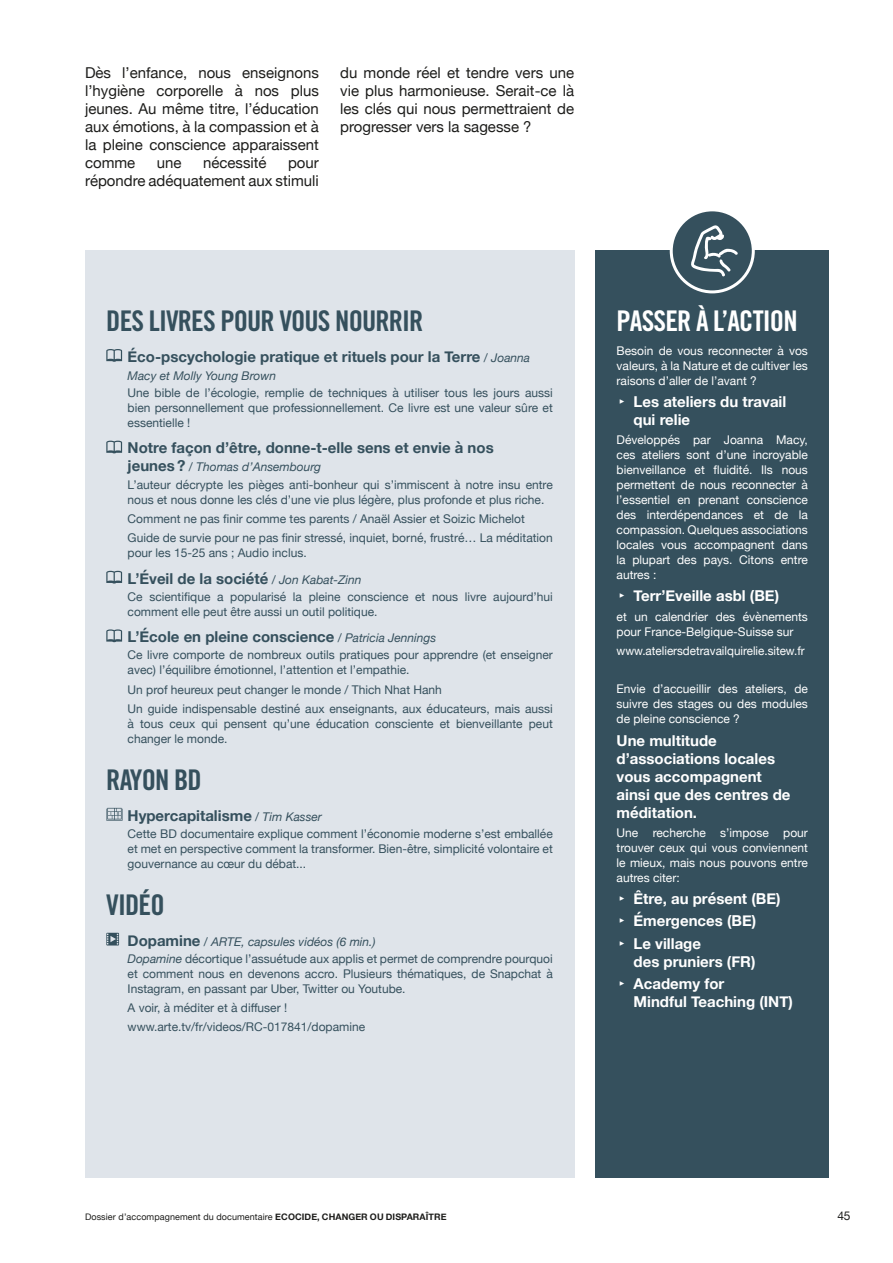
<style>
.page{position:relative;width:893px;height:1263px;background:#fff}
.page>*{position:absolute;margin:0;border:0;box-sizing:border-box;transform-origin:0 0}
.TITRES_-_brain___mus{font:28.5px "Trade Gothic LT Std Bd Cn 20";letter-spacing:-.03em;color:#35505d}
.TITRES_-_brain___mus-2{font:28.5px "Trade Gothic LT Std Bd Cn 20";letter-spacing:-.03em;color:#fff}
.BODYCOPY{font:15px/18px "Helvetica Neue";color:#1d1d1b;text-align:justify}
.EXEMPLES_-_muscles{font:700 15px/18px "Helvetica Neue";color:#fff}
.SOUS-TITRES_-_brain{font:700 15px "Helvetica Neue";color:#35505d}
.BODYCOPY_-_brain{font:12px/15px "Helvetica Neue";color:#35505d;text-align:justify}
.BODYCOPY_-_muscles{font:12px/15px "Helvetica Neue";color:#fff;text-align:justify}
.SOUS-TITRES_-_brain-2{font:italic 12px "Helvetica Neue";color:#35505d}
.t1{font:12px "Helvetica Neue";color:#1d1d1b}
.t2{font:9px "Helvetica Neue";letter-spacing:.01em;color:#1d1d1b}
.s1{font-weight:400;font-style:italic;font-size:12px}
.s2{font-weight:700;font-style:normal;font-size:15px}
.s3{font-style:italic}
.s4{font-weight:700}
</style>
<div class="page">
<div style="left:595px;top:251px;width:234px;height:927px;background:#35505d"></div>
<div style="left:671px;top:210px;width:82px;height:82px;background:#35505d;border-radius:50%"></div>
<div style="left:670px;top:208px;width:85px;height:85px;border:3px solid #fff;border-radius:50%"></div>
<svg style="left:691px;top:225px;width:47px;height:51px"></svg>
<div style="left:85px;top:251px;width:489px;height:927px;background:#dce2e8"></div>
<svg style="left:106px;top:349px;width:16px;height:13px"></svg>
<svg style="left:106px;top:441px;width:16px;height:12px"></svg>
<svg style="left:106px;top:571px;width:16px;height:12px"></svg>
<svg style="left:106px;top:629px;width:16px;height:13px"></svg>
<svg style="left:106px;top:808px;width:17px;height:13px"></svg>
<svg style="left:106px;top:933px;width:13px;height:12px"></svg>
<p class="BODYCOPY" style="left:85px;top:65px;width:235px">Dès l’enfance, nous enseignons l’hygiène corporelle à nos plus jeunes. Au même titre, l’éducation aux émotions, à la compassion et à la pleine conscience apparaissent comme</p>
<p class="BODYCOPY" style="left:157px;top:155px;width:26px">une</p>
<p class="BODYCOPY" style="left:203px;top:155px;width:65px">nécessité</p>
<p class="BODYCOPY" style="left:85px;top:155px;width:235px;text-align:right">pour<br>répondre adéquatement aux stimuli</p>
<p class="BODYCOPY" style="left:340px;top:65px;width:235px">du monde réel et tendre vers une vie plus harmonieuse. Serait-ce là les clés qui nous permettraient de progresser vers la sagesse ?</p>
<p class="TITRES_-_brain___mus" style="left:106px;top:303px;width:319px">DES LIVRES POUR VOUS NOURRIR</p>
<p class="SOUS-TITRES_-_brain" style="left:128px;top:345px;width:404px">Éco-pscychologie pratique et rituels pour la Terre <span class="s1">/ Joanna</span></p>
<p class="SOUS-TITRES_-_brain-2" style="left:128px;top:367px;width:150px">Macy et Molly Young Brown</p>
<p class="BODYCOPY_-_brain" style="left:128px;top:386px;width:427px">Une bible de l’écologie, remplie de techniques à utiliser tous les jours aussi bien personnellement que professionnellement. Ce livre est une valeur sûre et essentielle !</p>
<p class="SOUS-TITRES_-_brain" style="left:128px;top:436px;width:368px">Notre façon d’être, donne-t-elle sens et envie à nos</p>
<p class="SOUS-TITRES_-_brain-2" style="left:128px;top:458px;width:195px"><span class="s2">jeunes ?</span> / Thomas d’Ansembourg</p>
<p class="BODYCOPY_-_brain" style="left:128px;top:477px;width:427px">L’auteur décrypte les pièges anti-bonheur qui s’immiscent à notre insu entre nous et nous donne les clés d’une vie plus légère, plus profonde et plus riche.</p>
<p class="BODYCOPY_-_brain" style="left:128px;top:512px;width:399px">Comment ne pas finir comme tes parents / Anaël Assier et Soizic Michelot</p>
<p class="BODYCOPY_-_brain" style="left:128px;top:531px;width:427px">Guide de survie pour ne pas finir stressé, inquiet, borné, frustré… La méditation pour les 15-25 ans ; Audio inclus.</p>
<p class="SOUS-TITRES_-_brain" style="left:128px;top:566px;width:235px">L’Éveil de la société <span class="s1">/ Jon Kabat-Zinn</span></p>
<p class="BODYCOPY_-_brain" style="left:128px;top:590px;width:427px">Ce scientifique a popularisé la pleine conscience et nous livre aujourd’hui comment elle peut être aussi un outil politique.</p>
<p class="SOUS-TITRES_-_brain" style="left:128px;top:625px;width:310px">L’École en pleine conscience <span class="s1">/ Patricia Jennings</span></p>
<p class="BODYCOPY_-_brain" style="left:128px;top:648px;width:427px">Ce livre comporte de nombreux outils pratiques pour apprendre (et enseigner avec) l’équilibre émotionnel, l’attention et l’empathie.</p>
<p class="BODYCOPY_-_brain" style="left:128px;top:682px;width:316px">Un prof heureux peut changer le monde / Thich Nhat Hanh</p>
<p class="BODYCOPY_-_brain" style="left:128px;top:702px;width:427px">Un guide indispensable destiné aux enseignants, aux éducateurs, mais aussi à tous ceux qui pensent qu’une éducation consciente et bienveillante peut changer le monde.</p>
<p class="TITRES_-_brain___mus" style="left:106px;top:762px;width:97px">RAYON BD</p>
<p class="SOUS-TITRES_-_brain" style="left:128px;top:803px;width:196px">Hypercapitalisme <span class="s1">/ Tim Kasser</span></p>
<p class="BODYCOPY_-_brain" style="left:128px;top:827px;width:427px">Cette BD documentaire explique comment l’économie moderne s’est emballée et met en perspective comment la transformer. Bien-être, simplicité volontaire et gouvernance au cœur du débat...</p>
<p class="TITRES_-_brain___mus" style="left:106px;top:887px;width:60px">VIDÉO</p>
<p class="SOUS-TITRES_-_brain-2" style="left:128px;top:932px;width:250px"><span class="s2">Dopamine</span> / ARTE, capsules vidéos (6 min.)</p>
<p class="BODYCOPY_-_brain" style="left:128px;top:951px;width:427px"><span class="s3">Dopamine</span> décortique l’assuétude aux applis et permet de comprendre pourquoi et comment nous en devenons accro. Plusieurs thématiques, de Snapchat à Instagram, en passant par Uber, Twitter ou Youtube.</p>
<p class="BODYCOPY_-_brain" style="left:128px;top:1001px;width:161px">A voir, à méditer et à diffuser !</p>
<p class="BODYCOPY_-_brain" style="left:128px;top:1020px;width:239px">www.arte.tv/fr/videos/RC-017841/dopamine</p>
<p class="TITRES_-_brain___mus-2" style="left:617px;top:303px;width:183px">PASSER À L’ACTION</p>
<p class="BODYCOPY_-_muscles" style="left:617px;top:343px;width:193px">Besoin de vous reconnecter à vos valeurs, à la Nature et de cultiver les raisons d’aller de l’avant ?</p>
<p class="EXEMPLES_-_muscles" style="left:634px;top:393px;width:154px;text-indent:-17px">‣ Les ateliers du travail qui relie</p>
<p class="BODYCOPY_-_muscles" style="left:617px;top:433px;width:193px">Développés par Joanna Macy, ces ateliers sont d’une incroyable bienveillance et fluidité. Ils nous permettent de nous reconnecter à l’essentiel en prenant conscience des interdépendances et de la compassion. Quelques associations locales vous accompagnent dans la plupart des pays. Citons entre autres :</p>
<p class="EXEMPLES_-_muscles" style="left:617px;top:587px;width:164px">‣ Terr’Eveille asbl (BE)</p>
<p class="BODYCOPY_-_muscles" style="left:617px;top:609px;width:193px">et un calendrier des évènements pour France-Belgique-Suisse sur</p>
<p class="BODYCOPY_-_muscles" style="left:617px;top:644px;width:190px">www.ateliersdetravailquirelie.sitew.fr</p>
<p class="BODYCOPY_-_muscles" style="left:617px;top:682px;width:193px">Envie d’accueillir des ateliers, de suivre des stages ou des modules de pleine conscience ?</p>
<p class="EXEMPLES_-_muscles" style="left:617px;top:732px;width:175px">Une multitude d’associations locales vous accompagnent ainsi que des centres de méditation.</p>
<p class="BODYCOPY_-_muscles" style="left:617px;top:826px;width:193px">Une recherche s’impose pour trouver ceux qui vous conviennent le mieux, mais nous pouvons entre autres citer:</p>
<p class="EXEMPLES_-_muscles" style="left:617px;top:890px;width:165px">‣ Être, au présent (BE)</p>
<p class="EXEMPLES_-_muscles" style="left:617px;top:912px;width:141px">‣ Émergences (BE)</p>
<p class="EXEMPLES_-_muscles" style="left:634px;top:935px;width:123px;text-indent:-17px">‣ Le village<br>des pruniers (FR)</p>
<p class="EXEMPLES_-_muscles" style="left:634px;top:975px;width:161px;text-indent:-17px">‣ Academy for<br>Mindful Teaching (INT)</p>
<p class="t2" style="left:85px;top:1211px;width:363px">Dossier d’accompagnement du documentaire <span class="s4">ECOCIDE, CHANGER OU DISPARAÎTRE</span></p>
<p class="t1" style="left:837px;top:1207px;width:14px">45</p>
</div>
